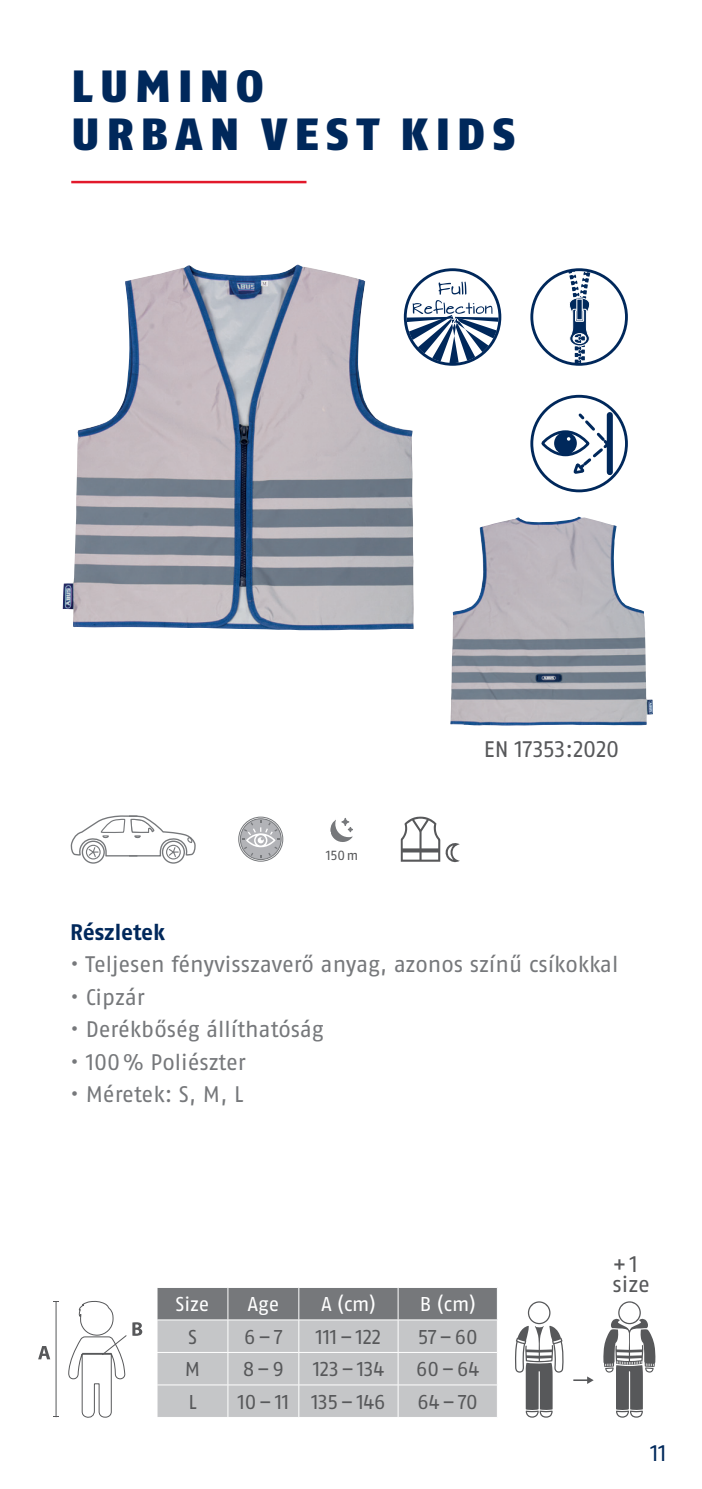
<style>
.page{position:relative;width:702px;height:1489px;background:#fff}
.page>*{position:absolute;margin:0;border:0;box-sizing:border-box;transform-origin:0 0}
.t1{font:900 45px/47.5px "ABUS Fago Pro";letter-spacing:.16em;color:#00285b}
.t2{font:22.5px "ABUS Fago Pro";letter-spacing:-.005em;color:#76787b}
.t3{font:22.5px/20px "ABUS Fago Pro";letter-spacing:-.01em;color:#57585a}
.t4{font:700 22.5px "ABUS Fago Pro";letter-spacing:-.005em;color:#00285b}
.t5{font:22.5px "ABUS Fago Pro";color:#00285b}
.t6{font:20px "ABUS Fago Pro";letter-spacing:-.01em;color:#57585a}
.t7{font:20px "ABUS Fago Pro";letter-spacing:-.005em;color:#fff}
.t8{font:13.25px "ABUS Fago Pro";color:#57585a}
</style>
<div class="page">
<hr style="left:71px;top:181px;width:235px;height:2px;background:#e2192b">
<svg style="left:238px;top:816px;width:46px;height:46px"></svg>
<svg style="left:401px;top:816px;width:59px;height:47px"></svg>
<svg style="left:330px;top:818px;width:23px;height:24px"></svg>
<div style="left:162px;top:840px;width:23px;height:23px;border:1px solid #76787b;border-radius:50%"></div>
<div style="left:82px;top:840px;width:23px;height:23px;border:1px solid #76787b;border-radius:50%"></div>
<svg style="left:70px;top:815px;width:126px;height:45px"></svg>
<div style="left:400px;top:264px;width:105px;height:105px;border:3px solid #fff;border-radius:50%"></div>
<svg style="left:413px;top:268px;width:88px;height:98px"></svg>
<img style="left:450px;top:516px;width:203px;height:209px">
<img style="left:63px;top:264px;width:350px;height:366px">
<div style="left:526px;top:264px;width:105px;height:105px;border:3px solid #fff;border-radius:50%"></div>
<svg style="left:530px;top:268px;width:98px;height:101px"></svg>
<div style="left:576px;top:299px;width:6px;height:21px;background:#00285b"></div>
<div style="left:576px;top:299px;width:6px;height:21px;border:1px solid #fff"></div>
<div style="left:526px;top:391px;width:105px;height:105px;border:3px solid #fff;border-radius:50%"></div>
<svg style="left:530px;top:395px;width:98px;height:97px"></svg>
<div style="left:555px;top:433px;width:20px;height:20px;background:#00285b;border-radius:50%"></div>
<div style="left:554px;top:432px;width:22px;height:22px;border:3px solid #00285b;border-radius:50%"></div>
<div style="left:565px;top:436px;width:7px;height:6px;background:#fff;border-radius:50%"></div>
<div style="left:564px;top:434px;width:9px;height:9px;border:3px solid #00285b;border-radius:50%"></div>
<svg style="left:515px;top:1301px;width:49px;height:116px"></svg>
<svg style="left:573px;top:1376px;width:20px;height:7px"></svg>
<svg style="left:603px;top:1301px;width:52px;height:116px"></svg>
<svg style="left:38px;top:1346px;width:12px;height:13px"></svg>
<svg style="left:68px;top:1300px;width:74px;height:118px"></svg>
<hr style="left:56px;top:1301px;width:1px;height:115px;background:#57585a">
<svg style="left:157px;top:1288px;width:340px;height:128px;background:#b2b3b6"></svg>
<hr style="left:227px;top:1287px;width:1px;height:32px;background:#fff">
<hr style="left:298px;top:1287px;width:1px;height:32px;background:#fff">
<hr style="left:397px;top:1287px;width:1px;height:32px;background:#fff">
<hr style="left:157px;top:1319px;width:71px;height:1px;background:#fff">
<hr style="left:228px;top:1319px;width:71px;height:1px;background:#fff">
<hr style="left:227px;top:1319px;width:1px;height:32px;background:#fff">
<hr style="left:299px;top:1319px;width:99px;height:1px;background:#fff">
<hr style="left:298px;top:1319px;width:1px;height:32px;background:#fff">
<hr style="left:398px;top:1319px;width:99px;height:1px;background:#fff">
<hr style="left:397px;top:1319px;width:1px;height:32px;background:#fff">
<hr style="left:157px;top:1351px;width:71px;height:1px;background:#fff">
<hr style="left:228px;top:1351px;width:71px;height:1px;background:#fff">
<hr style="left:227px;top:1352px;width:1px;height:32px;background:#fff">
<hr style="left:299px;top:1351px;width:99px;height:1px;background:#fff">
<hr style="left:298px;top:1352px;width:1px;height:32px;background:#fff">
<hr style="left:398px;top:1351px;width:99px;height:1px;background:#fff">
<hr style="left:397px;top:1352px;width:1px;height:32px;background:#fff">
<hr style="left:157px;top:1384px;width:71px;height:1px;background:#fff">
<hr style="left:228px;top:1384px;width:71px;height:1px;background:#fff">
<hr style="left:227px;top:1384px;width:1px;height:32px;background:#fff">
<hr style="left:299px;top:1384px;width:99px;height:1px;background:#fff">
<hr style="left:298px;top:1384px;width:1px;height:32px;background:#fff">
<hr style="left:398px;top:1384px;width:99px;height:1px;background:#fff">
<hr style="left:397px;top:1384px;width:1px;height:32px;background:#fff">
<h1 class="t1" style="left:71px;top:63px;width:445px">LUMINO<br>URBAN VEST KIDS</h1>
<p class="t8" style="left:326px;top:847px;width:34px">150m</p>
<p class="t3" style="left:484px;top:739px;width:137px">EN 17353:2020</p>
<p class="t4" style="left:70px;top:918px;width:97px">Részletek</p>
<p class="t2" style="left:70px;top:950px;width:549px">• Teljesen fényvisszaverő anyag, azonos színű csíkokkal</p>
<p class="t2" style="left:70px;top:983px;width:76px">• Cipzár</p>
<p class="t2" style="left:70px;top:1015px;width:255px">• Derékbőség állíthatóság</p>
<p class="t2" style="left:70px;top:1048px;width:177px">• 100% Poliészter</p>
<p class="t2" style="left:70px;top:1080px;width:175px">• Méretek: S, M, L</p>
<p class="t7" style="left:175px;top:1291px;width:35px">Size</p>
<p class="t7" style="left:247px;top:1291px;width:33px">Age</p>
<p class="t7" style="left:321px;top:1291px;width:56px">A (cm)</p>
<p class="t7" style="left:420px;top:1291px;width:57px">B (cm)</p>
<p class="t6" style="left:188px;top:1324px;width:10px">S</p>
<p class="t6" style="left:244px;top:1324px;width:40px">6–7</p>
<p class="t6" style="left:315px;top:1324px;width:67px">111–122</p>
<p class="t6" style="left:417px;top:1324px;width:62px">57–60</p>
<p class="t6" style="left:185px;top:1356px;width:17px">M</p>
<p class="t6" style="left:243px;top:1356px;width:43px">8–9</p>
<p class="t6" style="left:313px;top:1356px;width:73px">123–134</p>
<p class="t6" style="left:416px;top:1356px;width:65px">60–64</p>
<p class="t6" style="left:188px;top:1389px;width:10px">L</p>
<p class="t6" style="left:237px;top:1389px;width:150px">10–11 135–146</p>
<p class="t6" style="left:417px;top:1389px;width:62px">64–70</p>
<p class="t3" style="left:612px;top:1254px;width:39px">+1 size</p>
<p class="t5" style="left:650px;top:1438px;width:18px">11</p>
</div>
